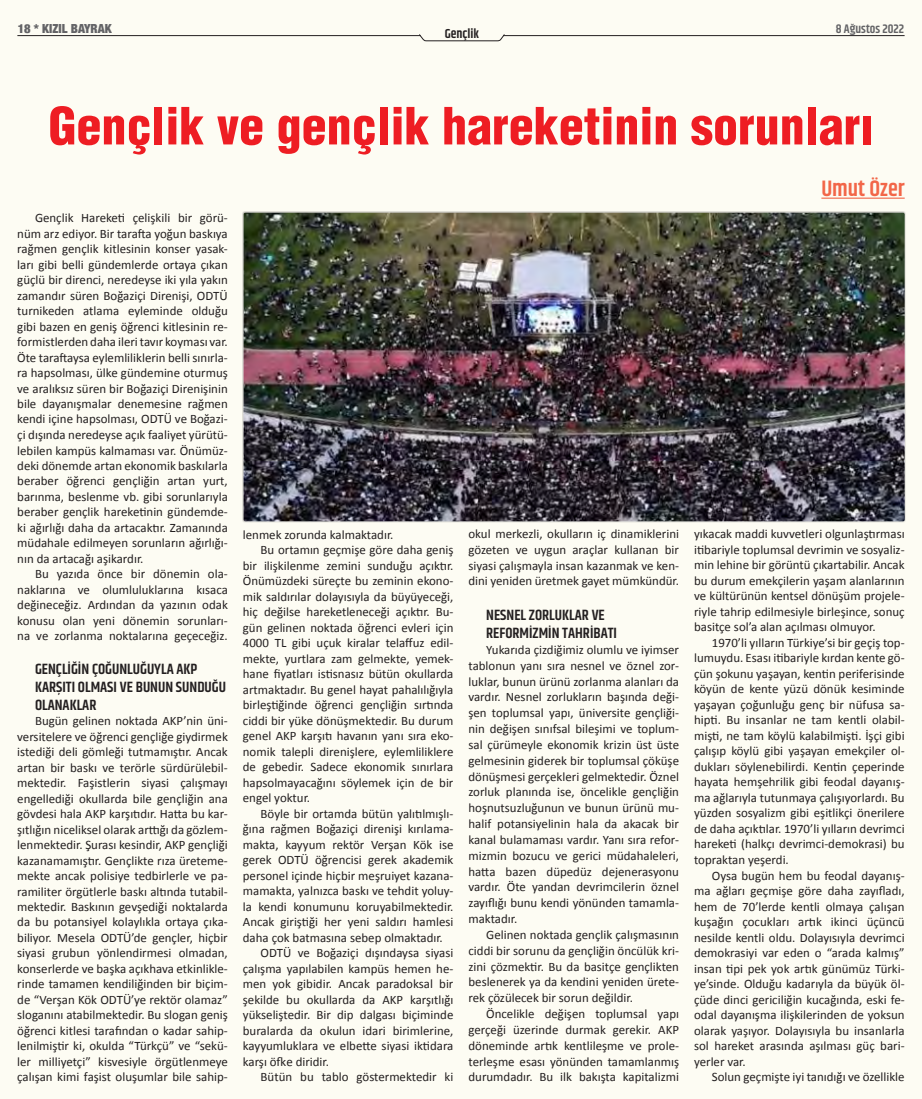
<style>
.page{position:relative;width:922px;height:1099px;background:#fff}
.page>*{position:absolute;margin:0;border:0;box-sizing:border-box;transform-origin:0 0}
.ana_başlık{font:900 condensed 50px "Helvetica";color:#ee1d23}
.üst_imza{font:600 22.5px "Khand";color:#f26648}
.ara_başlık{font:600 15px/18px "Khand";color:#231f20}
.t1{font:600 13.12px "Khand";color:#231f20}
.t2{font:12.88px/15.5px "Calibri";color:#231f20;text-align:justify}
.t3{font:900 condensed 12.5px "Helvetica Neue";color:#636366}
.t4{font:600 12.5px "Khand";color:#636366}
</style>
<div class="page">
<div style="left:0;top:0;width:921px;height:1098px;background:#fdfcf3"></div>
<hr style="left:18px;top:35px;width:402px;height:1px;background:#231f20">
<hr style="left:503px;top:35px;width:400px;height:1px;background:#231f20">
<svg style="left:419px;top:34px;width:85px;height:7px"></svg>
<hr style="left:821px;top:197px;width:83px;height:2px;background:#f26648">
<img style="left:243px;top:213px;width:661px;height:308px">
<p class="t3" style="left:18px;top:18px;width:95px">18 * KIZIL BAYRAK</p>
<p class="t4" style="left:835px;top:21px;width:70px">8 Ağustos 2022</p>
<p class="t1" style="left:444px;top:25px;width:36px">Gençlik</p>
<p class="ana_başlık" style="left:49px;top:95px;width:827px">Gençlik ve gençlik hareketinin sorunları</p>
<p class="üst_imza" style="left:821px;top:174px;width:85px">Umut Özer</p>
<p class="t2" style="left:17px;top:210px;width:212px;text-indent:18px">Gençlik Hareketi çelişkili bir görü&shy;nüm arz ediyor. Bir tarafta yoğun baskıya rağmen gençlik kitlesinin konser yasak&shy;ları gibi belli gündemlerde ortaya çıkan güçlü bir direnci, neredeyse iki yıla yakın zamandır süren Boğaziçi Direnişi, ODTÜ turnikeden atlama eyleminde olduğu gibi bazen en geniş öğrenci kitlesinin re&shy;formistlerden daha ileri tavır koyması var.<br>Öte taraftaysa eylemliliklerin belli sınırla&shy;ra hapsolması, ülke gündemine oturmuş ve aralıksız süren bir Boğaziçi Direnişinin bile dayanışmalar denemesine rağmen kendi içine hapsolması, ODTÜ ve Boğazi&shy;çi dışında neredeyse açık faaliyet yürütü&shy;lebilen kampüs kalmaması var. Önümüz&shy;deki dönemde artan ekonomik baskılarla beraber öğrenci gençliğin artan yurt, barınma, beslenme vb. gibi sorunlarıyla beraber gençlik hareketinin gündemde&shy;ki ağırlığı daha da artacaktır. Zamanında müdahale edilmeyen sorunların ağırlığı&shy;nın da artacağı aşikardır.</p>
<p class="t2" style="left:17px;top:565px;width:212px;text-indent:18px">Bu yazıda önce bir dönemin ola&shy;naklarına ve olumluluklarına kısaca değineceğiz. Ardından da yazının odak konusu olan yeni dönemin sorunları&shy;na ve zorlanma noktalarına geçeceğiz.</p>
<p class="ara_başlık" style="left:35px;top:660px;width:192px">GENÇLIĞIN ÇOĞUNLUĞUYLA AKP<br>KARŞITI OLMASI VE BUNUN SUNDUĞU<br>OLANAKLAR</p>
<p class="t2" style="left:17px;top:712px;width:212px;text-indent:18px">Bugün gelinen noktada AKP’nin üni&shy;versitelere ve öğrenci gençliğe giydirmek istediği deli gömleği tutmamıştır. Ancak artan bir baskı ve terörle sürdürülebil&shy;mektedir. Faşistlerin siyasi çalışmayı engellediği okullarda bile gençliğin ana gövdesi hala AKP karşıtıdır. Hatta bu kar&shy;şıtlığın niceliksel olarak arttığı da gözlem&shy;lenmektedir. Şurası kesindir, AKP gençliği kazanamamıştır. Gençlikte rıza üreteme&shy;mekte ancak polisiye tedbirlerle ve pa&shy;ramiliter örgütlerle baskı altında tutabil&shy;mektedir. Baskının gevşediği noktalarda da bu potansiyel kolaylıkla ortaya çıka&shy;biliyor. Mesela ODTÜ’de gençler, hiçbir siyasi grubun yönlendirmesi olmadan, konserlerde ve başka açıkhava etkinlikle&shy;rinde tamamen kendiliğinden bir biçim&shy;de “Verşan Kök ODTÜ’ye rektör olamaz” sloganını atabilmektedir. Bu slogan geniş öğrenci kitlesi tarafından o kadar sahip&shy;lenilmiştir ki, okulda “Türkçü” ve “sekü&shy;ler milliyetçi” kisvesiyle örgütlenmeye çalışan kimi faşist oluşumlar bile sahip-</p>
<p class="t2" style="left:243px;top:526px;width:152px">lenmek zorunda kalmaktadır.</p>
<p class="t2" style="left:243px;top:541px;width:212px;text-indent:18px">Bu ortamın geçmişe göre daha geniş bir ilişkilenme zemini sunduğu açıktır.<br>Önümüzdeki süreçte bu zeminin ekono&shy;mik saldırılar dolayısıyla da büyüyeceği, hiç değilse hareketleneceği açıktır. Bu&shy;gün gelinen noktada öğrenci evleri için 4000 TL gibi uçuk kiralar telaffuz edil&shy;mekte, yurtlara zam gelmekte, yemek&shy;hane fiyatları istisnasız bütün okullarda artmaktadır. Bu genel hayat pahalılığıyla birleştiğinde öğrenci gençliğin sırtında ciddi bir yüke dönüşmektedir. Bu durum genel AKP karşıtı havanın yanı sıra eko&shy;nomik talepli direnişlere, eylemliliklere de gebedir. Sadece ekonomik sınırlara hapsolmayacağını söylemek için de bir engel yoktur.</p>
<p class="t2" style="left:243px;top:805px;width:212px;text-indent:18px">Böyle bir ortamda bütün yalıtılmışlı&shy;ğına rağmen Boğaziçi direnişi kırılama&shy;makta, kayyum rektör Verşan Kök ise gerek ODTÜ öğrencisi gerek akademik personel içinde hiçbir meşruiyet kazana&shy;mamakta, yalnızca baskı ve tehdit yoluy&shy;la kendi konumunu koruyabilmektedir.<br>Ancak giriştiği her yeni saldırı hamlesi daha çok batmasına sebep olmaktadır.</p>
<p class="t2" style="left:243px;top:944px;width:212px;text-indent:18px">ODTÜ ve Boğaziçi dışındaysa siyasi çalışma yapılabilen kampüs hemen he&shy;men yok gibidir. Ancak paradoksal bir şekilde bu okullarda da AKP karşıtlığı yükseliştedir. Bir dip dalgası biçiminde buralarda da okulun idari birimlerine, kayyumluklara ve elbette siyasi iktidara karşı öfke diridir.</p>
<p class="t2" style="left:260px;top:1068px;width:194px">Bütün bu tablo göstermektedir ki</p>
<p class="t2" style="left:468px;top:525px;width:212px;line-height:15.9px">okul merkezli, okulların iç dinamiklerini gözeten ve uygun araçlar kullanan bir siyasi çalışmayla insan kazanmak ve ken&shy;dini yeniden üretmek gayet mümkündür.</p>
<p class="ara_başlık" style="left:486px;top:606px;width:132px;line-height:18.4px">NESNEL ZORLUKLAR VE<br>REFORMIZMIN TAHRIBATI</p>
<p class="t2" style="left:468px;top:641px;width:212px;line-height:15.9px;text-indent:18px">Yukarıda çizdiğimiz olumlu ve iyimser tablonun yanı sıra nesnel ve öznel zor&shy;luklar, bunun ürünü zorlanma alanları da vardır. Nesnel zorlukların başında deği&shy;şen toplumsal yapı, üniversite gençliği&shy;nin değişen sınıfsal bileşimi ve toplum&shy;sal çürümeyle ekonomik krizin üst üste gelmesinin giderek bir toplumsal çöküşe dönüşmesi gerçekleri gelmektedir. Öznel zorluk planında ise, öncelikle gençliğin hoşnutsuzluğunun ve bunun ürünü mu&shy;halif potansiyelinin hala da akacak bir kanal bulamaması vardır. Yanı sıra refor&shy;mizmin bozucu ve gerici müdahaleleri, hatta bazen düpedüz dejenerasyonu vardır. Öte yandan devrimcilerin öznel zayıflığı bunu kendi yönünden tamamla&shy;maktadır.</p>
<p class="t2" style="left:468px;top:926px;width:212px;line-height:15.9px;text-indent:18px">Gelinen noktada gençlik çalışmasının ciddi bir sorunu da gençliğin öncülük kri&shy;zini çözmektir. Bu da basitçe gençlikten beslenerek ya da kendini yeniden ürete&shy;rek çözülecek bir sorun değildir.</p>
<p class="t2" style="left:468px;top:1005px;width:212px;line-height:15.9px;text-indent:18px">Öncelikle değişen toplumsal yapı gerçeği üzerinde durmak gerekir. AKP döneminde artık kentlileşme ve prole&shy;terleşme esası yönünden tamamlanmış durumdadır. Bu ilk bakışta kapitalizmi</p>
<p class="t2" style="left:694px;top:525px;width:212px">yıkacak maddi kuvvetleri olgunlaştırması itibariyle toplumsal devrimin ve sosyaliz&shy;min lehine bir görüntü çıkartabilir. Ancak bu durum emekçilerin yaşam alanlarının ve kültürünün kentsel dönüşüm projele&shy;riyle tahrip edilmesiyle birleşince, sonuç basitçe sol’a alan açılması olmuyor.</p>
<p class="t2" style="left:694px;top:634px;width:212px;text-indent:18px">1970’li yılların Türkiye’si bir geçiş top&shy;lumuydu. Esası itibariyle kırdan kente gö&shy;çün şokunu yaşayan, kentin periferisinde köyün de kente yüzü dönük kesiminde yaşayan çoğunluğu genç bir nüfusa sa&shy;hipti. Bu insanlar ne tam kentli olabil&shy;mişti, ne tam köylü kalabilmişti. İşçi gibi çalışıp köylü gibi yaşayan emekçiler ol&shy;dukları söylenebilirdi. Kentin çeperinde hayata hemşehrilik gibi feodal dayanış&shy;ma ağlarıyla tutunmaya çalışıyorlardı. Bu yüzden sosyalizm gibi eşitlikçi önerilere de daha açıktılar. 1970’li yılların devrimci hareketi (halkçı devrimci-demokrasi) bu topraktan yeşerdi.</p>
<p class="t2" style="left:694px;top:866px;width:212px;text-indent:18px">Oysa bugün hem bu feodal dayanış&shy;ma ağları geçmişe göre daha zayıfladı, hem de 70’lerde kentli olmaya çalışan kuşağın çocukları artık ikinci üçüncü nesilde kentli oldu. Dolayısıyla devrimci demokrasiyi var eden o “arada kalmış” insan tipi pek yok artık günümüz Türki&shy;ye’sinde. Olduğu kadarıyla da büyük öl&shy;çüde dinci gericiliğin kucağında, eski fe&shy;odal dayanışma ilişkilerinden de yoksun olarak yaşıyor. Dolayısıyla bu insanlarla sol hareket arasında aşılması güç bari&shy;yerler var.</p>
<p class="t2" style="left:711px;top:1068px;width:194px">Solun geçmişte iyi tanıdığı ve özellikle</p>
</div>
